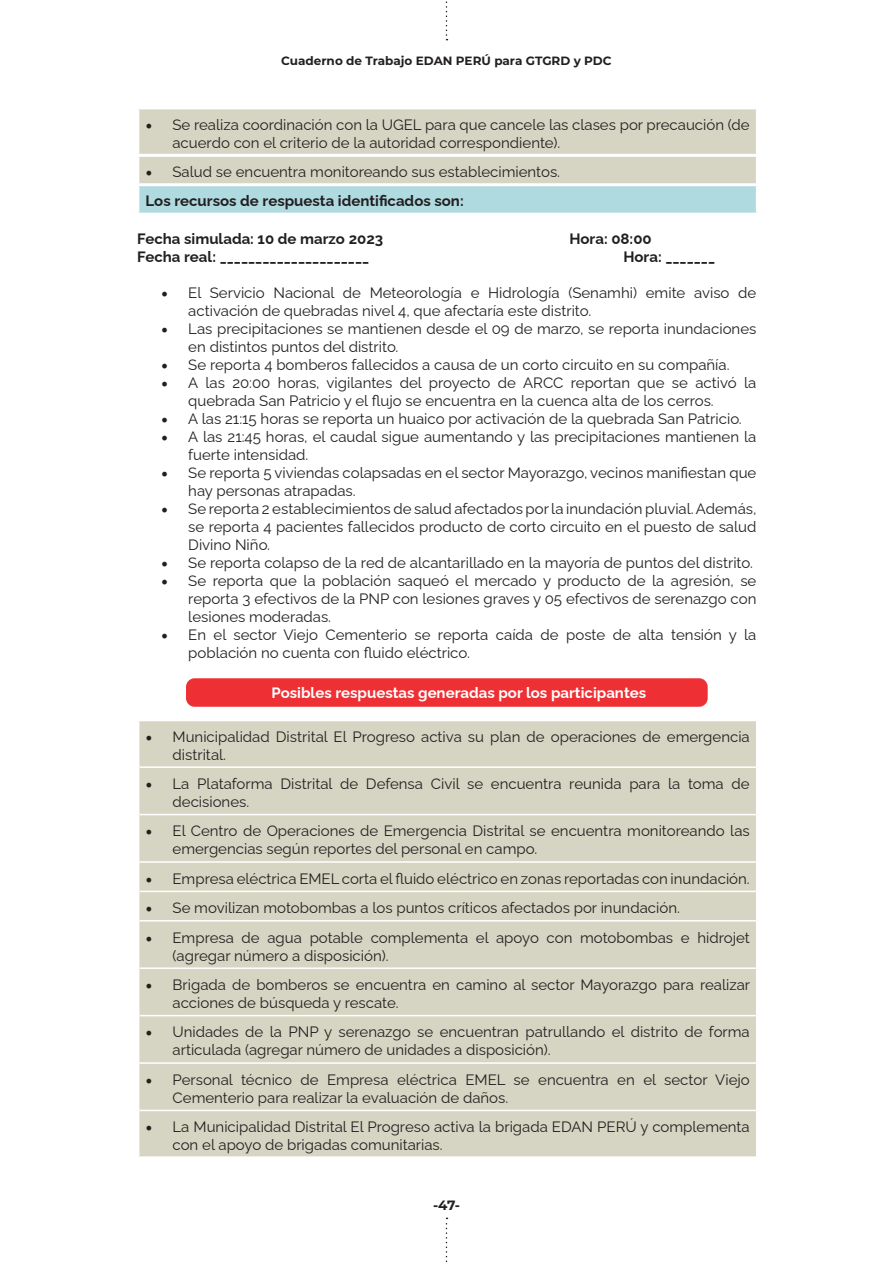
<style>
.page{position:relative;width:893px;height:1263px;background:#fff}
.page>*{position:absolute;margin:0;border:0;box-sizing:border-box;transform-origin:0 0}
.t1{font:15px/18px "Raleway";color:#231f20}
.t2{font:100 15px "Raleway";color:#231f20}
.t3{font:100 15px "Raleway";color:#fff}
.t4{font:700 13.5px "Montserrat";color:#231f20}
.t5{font:700 12px "Montserrat";color:#231f20}
.s1{font-family:"Minion Pro";font-size:18px}
.s2{font-weight:100}
</style>
<div class="page">
<div style="left:139px;top:109px;width:617px;height:74px;background:#d6d5c3"></div>
<div style="left:138px;top:185px;width:619px;height:29px;background:#afdae0"></div>
<hr style="left:136px;top:154px;width:623px;height:3px;background:#fff">
<hr style="left:136px;top:183px;width:623px;height:3px;background:#fff">
<hr style="left:136px;top:186px;width:3px;height:27px;background:#fff">
<hr style="left:756px;top:186px;width:3px;height:27px;background:#fff">
<hr style="left:136px;top:213px;width:623px;height:3px;background:#fff">
<div style="left:186px;top:678px;width:522px;height:29px;background:#ee3034;border-radius:9px"></div>
<div style="left:139px;top:721px;width:617px;height:435px;background:#d6d5c3"></div>
<hr style="left:139px;top:766px;width:617px;height:2px;background:#fff">
<hr style="left:139px;top:814px;width:617px;height:1px;background:#fff">
<hr style="left:139px;top:861px;width:617px;height:2px;background:#fff">
<hr style="left:139px;top:891px;width:617px;height:1px;background:#fff">
<hr style="left:139px;top:920px;width:617px;height:1px;background:#fff">
<hr style="left:139px;top:967px;width:617px;height:2px;background:#fff">
<hr style="left:139px;top:1015px;width:617px;height:1px;background:#fff">
<hr style="left:139px;top:1062px;width:617px;height:2px;background:#fff">
<hr style="left:139px;top:1110px;width:617px;height:1px;background:#fff">
<svg style="left:446px;top:1217px;width:1px;height:45px"></svg>
<svg style="left:446px;top:1px;width:1px;height:39px"></svg>
<p class="t5" style="left:281px;top:52px;width:332px">Cuaderno de Trabajo EDAN PERÚ para GTGRD y PDC</p>
<p class="t1" style="left:172px;top:114px;width:579px;text-indent:-27px"><span class="s1">•</span> Se realiza coordinación con la UGEL para que cancele las clases por precaución (de acuerdo con el criterio de la autoridad correspondiente).</p>
<p class="t1" style="left:145px;top:155px;width:416px;line-height:29.4px"><span class="s1">•</span> Salud se encuentra monitoreando sus establecimientos.<br><span class="s2">Los recursos de respuesta identificados son:</span></p>
<p class="t2" style="left:137px;top:227px;width:247px">Fecha simulada: 10 de marzo 2023</p>
<p class="t2" style="left:569px;top:227px;width:84px">Hora: 08:00</p>
<p class="t2" style="left:137px;top:245px;width:234px">Fecha real: _____________________</p>
<p class="t2" style="left:623px;top:245px;width:93px">Hora: _______</p>
<p class="t1" style="left:188px;top:282px;width:570px;text-indent:-27px"><span class="s1">•</span> El Servicio Nacional de Meteorología e Hidrología (Senamhi) emite aviso de activación de quebradas nivel 4, que afectaría este distrito.</p>
<p class="t1" style="left:188px;top:318px;width:570px;text-indent:-27px"><span class="s1">•</span> Las precipitaciones se mantienen desde el 09 de marzo, se reporta inundaciones en distintos puntos del distrito.</p>
<p class="t1" style="left:161px;top:354px;width:570px"><span class="s1">•</span> Se reporta 4 bomberos fallecidos a causa de un corto circuito en su compañía.</p>
<p class="t1" style="left:188px;top:372px;width:570px;text-indent:-27px"><span class="s1">•</span> A las 20:00 horas, vigilantes del proyecto de ARCC reportan que se activó la quebrada San Patricio y el flujo se encuentra en la cuenca alta de los cerros.</p>
<p class="t1" style="left:161px;top:408px;width:582px"><span class="s1">•</span> A las 21:15 horas se reporta un huaico por activación de la quebrada San Patricio.</p>
<p class="t1" style="left:188px;top:426px;width:570px;text-indent:-27px"><span class="s1">•</span> A las 21:45 horas, el caudal sigue aumentando y las precipitaciones mantienen la fuerte intensidad.</p>
<p class="t1" style="left:188px;top:462px;width:570px;text-indent:-27px"><span class="s1">•</span> Se reporta 5 viviendas colapsadas en el sector Mayorazgo, vecinos manifiestan que hay personas atrapadas.</p>
<p class="t1" style="left:188px;top:498px;width:570px;text-align:justify;text-indent:-27px"><span class="s1">•</span> Se reporta 2 establecimientos de salud afectados por la inundación pluvial. Además, se reporta 4 pacientes fallecidos producto de corto circuito en el puesto de salud Divino Niño.</p>
<p class="t1" style="left:161px;top:552px;width:593px"><span class="s1">•</span> Se reporta colapso de la red de alcantarillado en la mayoría de puntos del distrito.</p>
<p class="t1" style="left:188px;top:570px;width:570px;text-align:justify;text-indent:-27px"><span class="s1">•</span> Se reporta que la población saqueó el mercado y producto de la agresión, se reporta 3 efectivos de la PNP con lesiones graves y 05 efectivos de serenazgo con lesiones moderadas.</p>
<p class="t1" style="left:188px;top:624px;width:570px;text-indent:-27px"><span class="s1">•</span> En el sector Viejo Cementerio se reporta caída de poste de alta tensión y la población no cuenta con fluido eléctrico.</p>
<p class="t3" style="left:272px;top:681px;width:376px">Posibles respuestas generadas por los participantes</p>
<p class="t1" style="left:173px;top:725px;width:579px;text-indent:-27px"><span class="s1">•</span> Municipalidad Distrital El Progreso activa su plan de operaciones de emergencia distrital.</p>
<p class="t1" style="left:173px;top:773px;width:579px;text-indent:-27px"><span class="s1">•</span> La Plataforma Distrital de Defensa Civil se encuentra reunida para la toma de decisiones.</p>
<p class="t1" style="left:173px;top:820px;width:579px;text-indent:-27px"><span class="s1">•</span> El Centro de Operaciones de Emergencia Distrital se encuentra monitoreando las emergencias según reportes del personal en campo.</p>
<p class="t1" style="left:146px;top:868px;width:606px"><span class="s1">•</span> Empresa eléctrica EMEL corta el fluido eléctrico en zonas reportadas con inundación.</p>
<p class="t1" style="left:146px;top:897px;width:536px"><span class="s1">•</span> Se movilizan motobombas a los puntos críticos afectados por inundación.</p>
<p class="t1" style="left:173px;top:926px;width:579px;text-indent:-27px"><span class="s1">•</span> Empresa de agua potable complementa el apoyo con motobombas e hidrojet (agregar número a disposición).</p>
<p class="t1" style="left:173px;top:974px;width:579px;text-indent:-27px"><span class="s1">•</span> Brigada de bomberos se encuentra en camino al sector Mayorazgo para realizar acciones de búsqueda y rescate.</p>
<p class="t1" style="left:173px;top:1021px;width:579px;text-indent:-27px"><span class="s1">•</span> Unidades de la PNP y serenazgo se encuentran patrullando el distrito de forma articulada (agregar número de unidades a disposición).</p>
<p class="t1" style="left:173px;top:1069px;width:579px;text-indent:-27px"><span class="s1">•</span> Personal técnico de Empresa eléctrica EMEL se encuentra en el sector Viejo<br>Cementerio para realizar la evaluación de daños.</p>
<p class="t1" style="left:173px;top:1116px;width:579px;text-indent:-27px"><span class="s1">•</span> La Municipalidad Distrital El Progreso activa la brigada EDAN PERÚ y complementa con el apoyo de brigadas comunitarias.</p>
<p class="t4" style="left:433px;top:1195px;width:28px">-47-</p>
</div>
